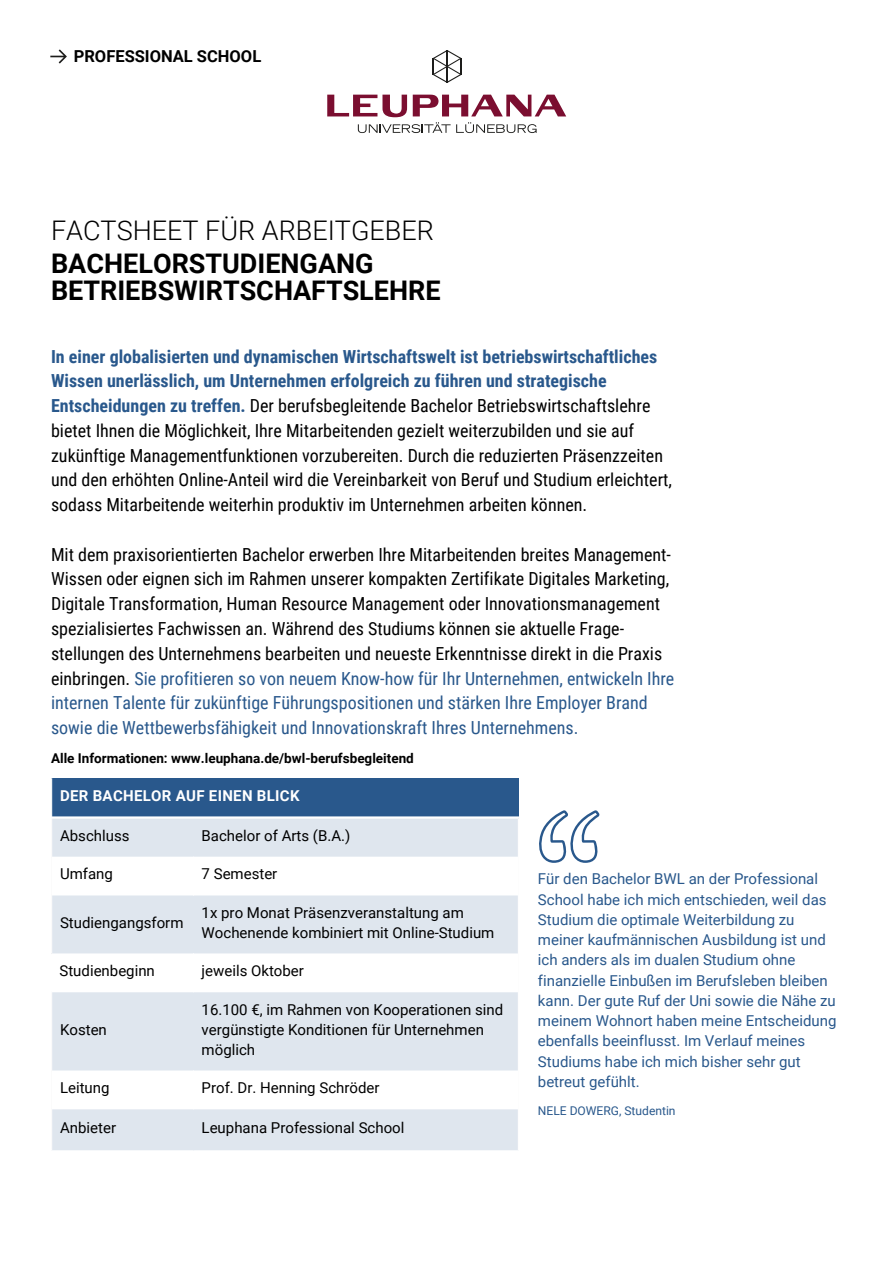
<style>
.page{position:relative;width:894px;height:1264px;background:#fff}
.page>*{position:absolute;margin:0;border:0;box-sizing:border-box;transform-origin:0 0}
.t1{font:700 27px/27px "Roboto";color:#000}
.t2{font:300 27px "Roboto";color:#000}
.t3{font:18px/24.8px "Roboto Condensed";color:#000}
.t4{font:700 16.5px "Roboto";color:#000}
.t5{font:15px/20.2px "Roboto";color:#29588c}
.t6{font:15px/20.2px "Roboto";color:#000}
.t7{font:700 15px "Roboto";letter-spacing:.02em;color:#fff}
.t8{font:700 13.5px "Roboto";color:#000}
.t9{font:12px "Roboto";color:#29588c}
.s1{font-weight:700;color:#29588c}
.s2{color:#29588c}
</style>
<div class="page">
<svg style="left:327px;top:95px;width:239px;height:38px"></svg>
<svg style="left:432px;top:50px;width:29px;height:33px"></svg>
<div style="left:51px;top:778px;width:467px;height:39px;background:#29588c"></div>
<div style="left:52px;top:818px;width:466px;height:332px;background:#dfe6ee"></div>
<svg style="left:51px;top:856px;width:466px;height:253px;fill:#dfe6ee"></svg>
<hr style="left:51px;top:778px;width:1px;height:175px;background:#fff">
<hr style="left:51px;top:992px;width:1px;height:157px;background:#fff">
<hr style="left:517px;top:818px;width:2px;height:331px;background:#fff">
<hr style="left:51px;top:816px;width:468px;height:2px;background:#fff">
<svg style="left:539px;top:810px;width:60px;height:52px"></svg>
<svg style="left:50px;top:49px;width:17px;height:15px"></svg>
<p class="t4" style="left:74px;top:47px;width:189px">PROFESSIONAL SCHOOL</p>
<p class="t2" style="left:51px;top:215px;width:384px">FACTSHEET FÜR ARBEITGEBER</p>
<h3 class="t1" style="left:51px;top:250px;width:391px">BACHELORSTUDIENGANG<br>BETRIEBSWIRTSCHAFTSLEHRE</h3>
<p class="t3" style="left:51px;top:344px;width:622px"><span class="s1">In einer globalisierten und dynamischen Wirtschaftswelt ist betriebswirtschaftliches Wissen unerlässlich, um Unternehmen erfolgreich zu führen und strategische Entscheidungen zu treffen.</span> Der berufsbegleitende Bachelor Betriebswirtschaftslehre bietet Ihnen die Möglichkeit, Ihre Mitarbeitenden gezielt weiterzubilden und sie auf zukünftige Managementfunktionen vorzubereiten. Durch die reduzierten Präsenzzeiten und den erhöhten Online-Anteil wird die Vereinbarkeit von Beruf und Studium erleichtert, sodass Mitarbeitende weiterhin produktiv im Unternehmen arbeiten können.</p>
<h2 class="t3" style="left:51px;top:542px;width:624px">Mit dem praxisorientierten Bachelor erwerben Ihre Mitarbeitenden breites Management-Wissen oder eignen sich im Rahmen unserer kompakten Zertifikate Digitales Marketing, Digitale Transformation, Human Resource Management oder Innovationsmanagement spezialisiertes Fachwissen an. Während des Studiums können sie aktuelle Frage&shy;stellungen des Unternehmens bearbeiten und neueste Erkenntnisse direkt in die Praxis einbringen. <span class="s2">Sie profitieren so von neuem Know-how für Ihr Unternehmen, entwickeln Ihre internen Talente für zukünftige Führungspositionen und stärken Ihre Employer Brand sowie die Wettbewerbsfähigkeit und Innovationskraft Ihres Unternehmens.</span></h2>
<p class="t8" style="left:51px;top:750px;width:364px">Alle Informationen: www.leuphana.de/bwl-berufsbegleitend</p>
<h1 class="t7" style="left:60px;top:786px;width:241px">DER BACHELOR AUF EINEN BLICK</h1>
<h4 class="t6" style="left:60px;top:826px;width:71px">Abschluss</h4>
<h4 class="t6" style="left:201px;top:826px;width:150px">Bachelor of Arts (B.A.)</h4>
<h5 class="t6" style="left:60px;top:864px;width:54px">Umfang</h5>
<p class="t6" style="left:201px;top:864px;width:77px">7 Semester</p>
<p class="t6" style="left:60px;top:912px;width:125px">Studiengangsform</p>
<p class="t6" style="left:201px;top:902px;width:294px">1x pro Monat Präsenzveranstaltung am<br>Wochenende kombiniert mit Online-Studium</p>
<p class="t6" style="left:59px;top:961px;width:97px">Studienbeginn</p>
<p class="t6" style="left:201px;top:961px;width:104px">jeweils Oktober</p>
<p class="t6" style="left:60px;top:1019px;width:48px">Kosten</p>
<p class="t6" style="left:201px;top:999px;width:303px">16.100 €, im Rahmen von Kooperationen sind vergünstigte Konditionen für Unternehmen möglich</p>
<p class="t6" style="left:60px;top:1078px;width:51px">Leitung</p>
<p class="t6" style="left:201px;top:1078px;width:179px">Prof. Dr. Henning Schröder</p>
<p class="t6" style="left:60px;top:1117px;width:57px">Anbieter</p>
<p class="t6" style="left:201px;top:1117px;width:204px">Leuphana Professional School</p>
<p class="t5" style="left:537px;top:869px;width:300px">Für den Bachelor BWL an der Professional School habe ich mich entschieden, weil das Studium die optimale Weiterbildung zu meiner kaufmännischen Ausbildung ist und ich anders als im dualen Studium ohne finanzielle Einbußen im Berufsleben bleiben kann. Der gute Ruf der Uni sowie die Nähe zu meinem Wohnort haben meine Entscheidung ebenfalls beeinflusst. Im Verlauf meines Studiums habe ich mich bisher sehr gut betreut gefühlt.</p>
<p class="t9" style="left:537px;top:1103px;width:139px">NELE DOWERG, Studentin</p>
</div>
